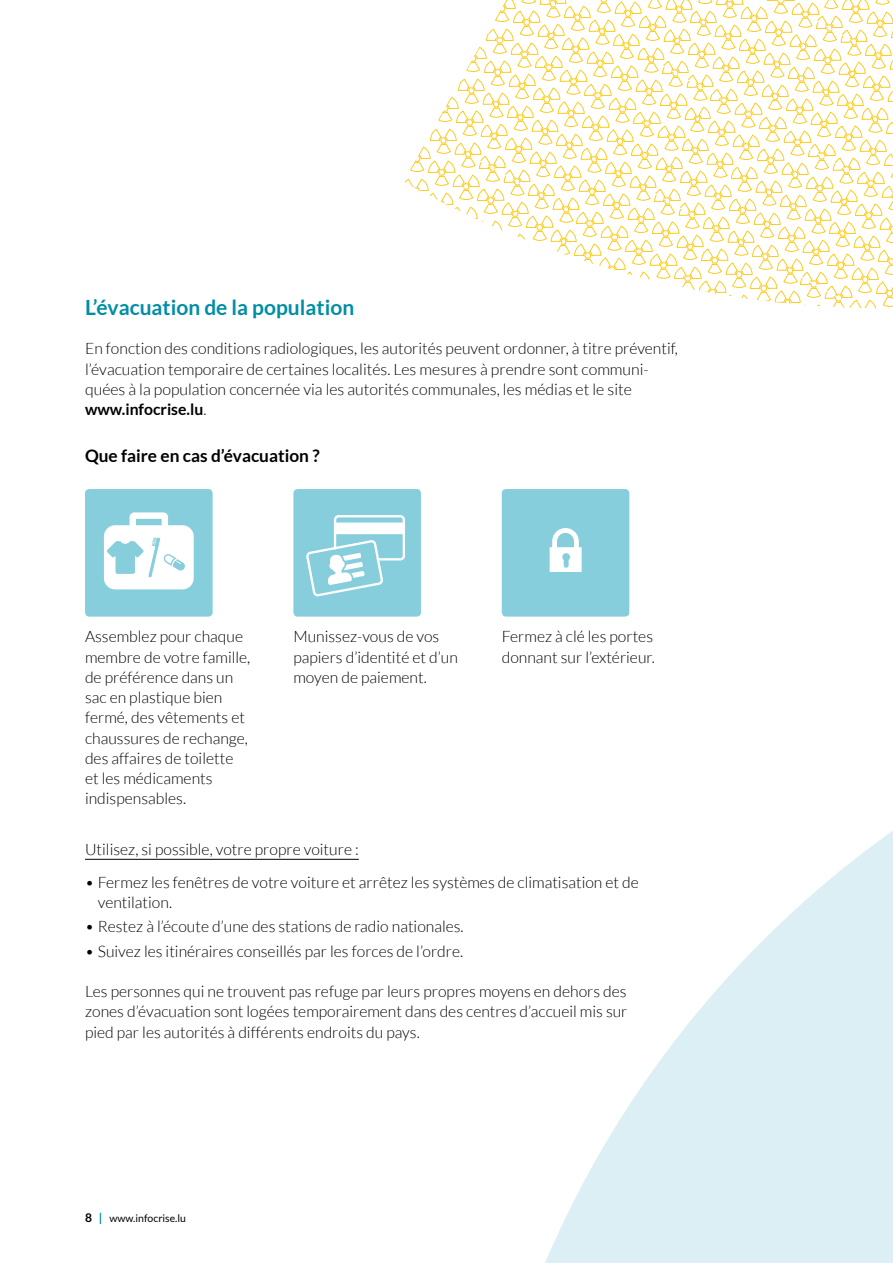
<style>
.page{position:relative;width:893px;height:1263px;background:#fff}
.page>*{position:absolute;margin:0;border:0;box-sizing:border-box;transform-origin:0 0}
.t1{font:700 21px "Lato";color:#008ea5}
.t2{font:700 17.25px "Lato";color:#000}
.t3{font:300 15.75px/20.2px "Lato";color:#000}
.t4{font:10.5px "Lato";color:#000}
.s1{font-weight:700}
.s2{font-weight:700;font-size:12px}
.s3{font-weight:700;font-size:12px;color:#008ea5}
</style>
<div class="page">
<svg style="left:545px;top:831px;width:348px;height:432px;fill:#dbeff4"></svg>
<hr style="left:85px;top:859px;width:274px;height:1px;background:#000">
<svg style="left:404px;top:0;width:489px;height:309px"></svg>
<div style="left:85px;top:489px;width:128px;height:128px;background:#87cedc;border-radius:4px"></div>
<div style="left:293px;top:489px;width:128px;height:128px;background:#87cedc;border-radius:4px"></div>
<div style="left:502px;top:489px;width:127px;height:128px;background:#87cedc;border-radius:4px"></div>
<svg style="left:550px;top:528px;width:32px;height:44px"></svg>
<svg style="left:306px;top:515px;width:99px;height:82px"></svg>
<svg style="left:104px;top:512px;width:90px;height:77px"></svg>
<h1 class="t1" style="left:85px;top:295px;width:271px">L’évacuation de la population</h1>
<p class="t3" style="left:85px;top:339px;width:594px">En fonction des conditions radiologiques, les autorités peuvent ordonner, à titre préventif, l’évacuation temporaire de certaines localités. Les mesures à prendre sont communi-- quées à la population concernée via les autorités communales, les médias et le site <span class="s1">www.infocrise.lu</span>.</p>
<p class="t2" style="left:85px;top:446px;width:236px">Que faire en cas d’évacuation ?</p>
<p class="t3" style="left:85px;top:626px;width:167px">Assemblez pour chaque membre de votre famille, de préférence dans un sac en plastique bien fermé, des vêtements et chaussures de rechange, des affaires de toilette et les médicaments indispensables.</p>
<p class="t3" style="left:293px;top:627px;width:166px">Munissez-vous de vos papiers d’identité et d’un moyen de paiement.</p>
<p class="t3" style="left:502px;top:627px;width:155px">Fermez à clé les portes donnant sur l’extérieur.</p>
<p class="t3" style="left:85px;top:839px;width:275px">Utilisez, si possible, votre propre voiture :</p>
<p class="t3" style="left:98px;top:872px;width:543px;text-indent:-13px">• Fermez les fenêtres de votre voiture et arrêtez les systèmes de climatisation et de ventilation.</p>
<p class="t3" style="left:85px;top:917px;width:380px">• Restez à l’écoute d’une des stations de radio nationales.</p>
<p class="t3" style="left:85px;top:941px;width:380px">• Suivez les itinéraires conseillés par les forces de l’ordre.</p>
<p class="t3" style="left:85px;top:981px;width:544px;text-align:justify">Les personnes qui ne trouvent pas refuge par leurs propres moyens en dehors des zones d’évacuation sont logées temporairement dans des centres d’accueil mis sur pied par les autorités à différents endroits du pays.</p>
<p class="t4" style="left:85px;top:1212px;width:103px"><span class="s2">8</span> <span class="s3">|</span> www.infocrise.lu</p>
</div>
